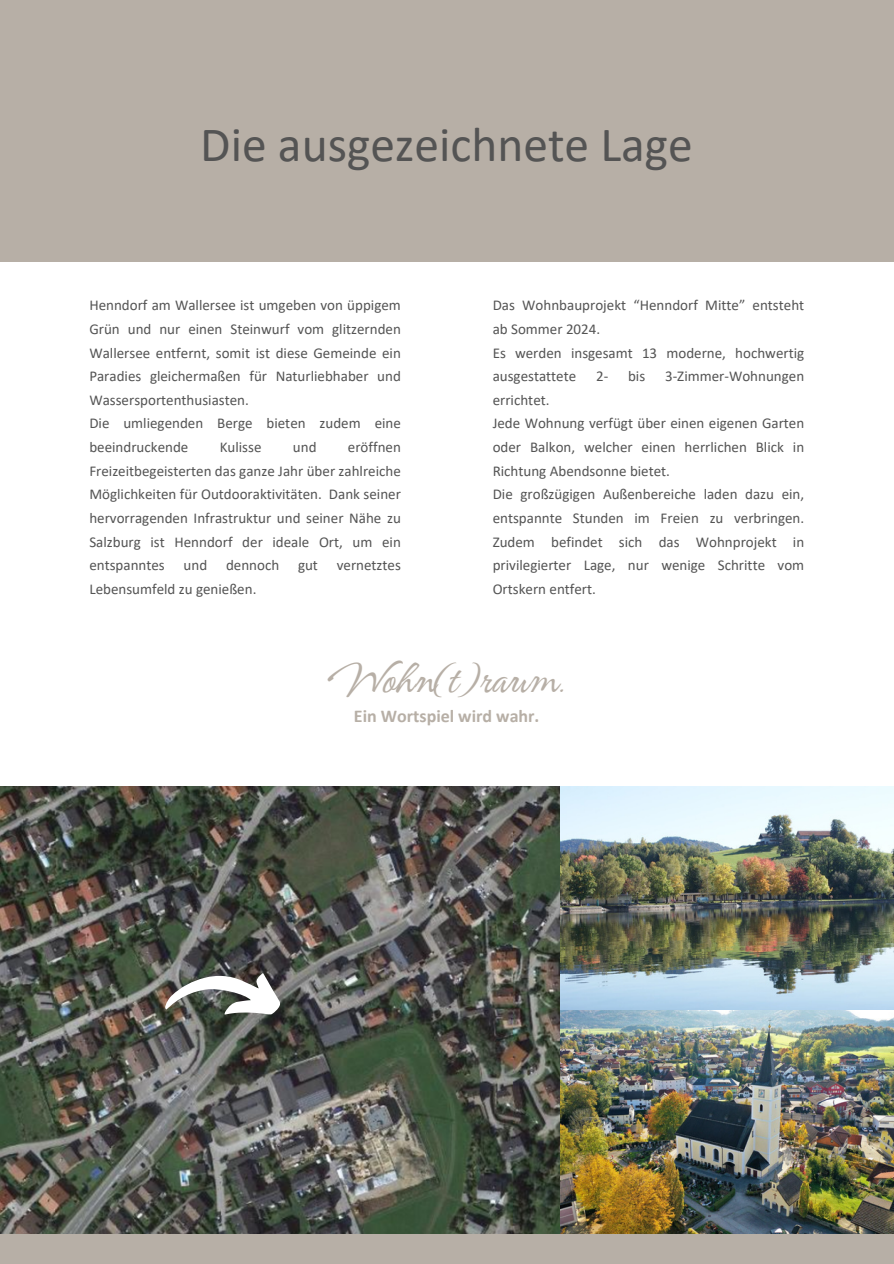
<style>
.page{position:relative;width:894px;height:1264px;background:#fff}
.page>*{position:absolute;margin:0;border:0;box-sizing:border-box;transform-origin:0 0}
.t1{font:49.5px "Calibri";color:#545454}
.t2{font:42px "Angeletta";color:#b7afa6}
.t3{font:700 18px "Calibri";color:#b7afa6}
.t4{font:15px/23.7px "Calibri";color:#545454;text-align:justify}
</style>
<div class="page">
<img style="left:559px;top:786px;width:334px;height:224px">
<img style="left:559px;top:1010px;width:334px;height:223px">
<div style="left:0;top:1233px;width:893px;height:30px;background:#b7afa6"></div>
<div style="left:0;top:0;width:893px;height:262px;background:#b7afa6"></div>
<img style="left:0;top:786px;width:559px;height:447px">
<svg style="left:165px;top:973px;width:115px;height:41px"></svg>
<p class="t1" style="left:200px;top:124px;width:494px">Die ausgezeichnete Lage</p>
<p class="t4" style="left:89px;top:295px;width:313px">Henndorf am Wallersee ist umgeben von üppigem Grün und nur einen Steinwurf vom glitzernden Wallersee entfernt, somit ist diese Gemeinde ein Paradies gleichermaßen für Naturliebhaber und Wassersportenthusiasten.</p>
<p class="t4" style="left:89px;top:413px;width:313px">Die umliegenden Berge bieten zudem eine beeindruckende</p>
<p class="t4" style="left:89px;top:436px;width:313px;text-indent:258px">eröffnen Freizeitbegeisterten das ganze Jahr über zahlreiche Möglichkeiten für Outdooraktivitäten. Dank seiner hervorragenden Infrastruktur und seiner Nähe zu Salzburg ist Henndorf der ideale Ort, um ein entspanntes</p>
<p class="t4" style="left:220px;top:436px;width:43px">Kulisse</p>
<p class="t4" style="left:293px;top:436px;width:25px">und</p>
<p class="t4" style="left:183px;top:554px;width:25px">und</p>
<p class="t4" style="left:226px;top:554px;width:55px">dennoch</p>
<p class="t4" style="left:298px;top:554px;width:21px">gut</p>
<p class="t4" style="left:337px;top:554px;width:66px">vernetztes</p>
<p class="t4" style="left:89px;top:578px;width:168px">Lebensumfeld zu genießen.</p>
<p class="t4" style="left:492px;top:295px;width:313px">Das Wohnbauprojekt “Henndorf Mitte” entsteht ab Sommer 2024.</p>
<p class="t4" style="left:492px;top:342px;width:313px">Es werden insgesamt 13 moderne, hochwertig ausgestattete</p>
<p class="t4" style="left:596px;top:365px;width:14px">2-</p>
<p class="t4" style="left:628px;top:365px;width:19px">bis</p>
<p class="t4" style="left:665px;top:365px;width:141px">3-Zimmer-Wohnungen</p>
<p class="t4" style="left:492px;top:389px;width:58px">errichtet.</p>
<h2 class="t4" style="left:492px;top:413px;width:313px">Jede Wohnung verfügt über einen eigenen Garten oder Balkon, welcher einen herrlichen Blick in Richtung Abendsonne bietet.</h2>
<h3 class="t4" style="left:492px;top:484px;width:313px">Die großzügigen Außenbereiche laden dazu ein, entspannte Stunden im Freien zu verbringen.<br>Zudem befindet sich das Wohnprojekt in privilegierter Lage, nur wenige Schritte vom Ortskern entfert.</h3>
<p class="t2" style="left:328px;top:652px;width:239px">Wohn(t)raum.</p>
<p class="t3" style="left:354px;top:708px;width:187px">Ein Wortspiel wird wahr.</p>
</div>
